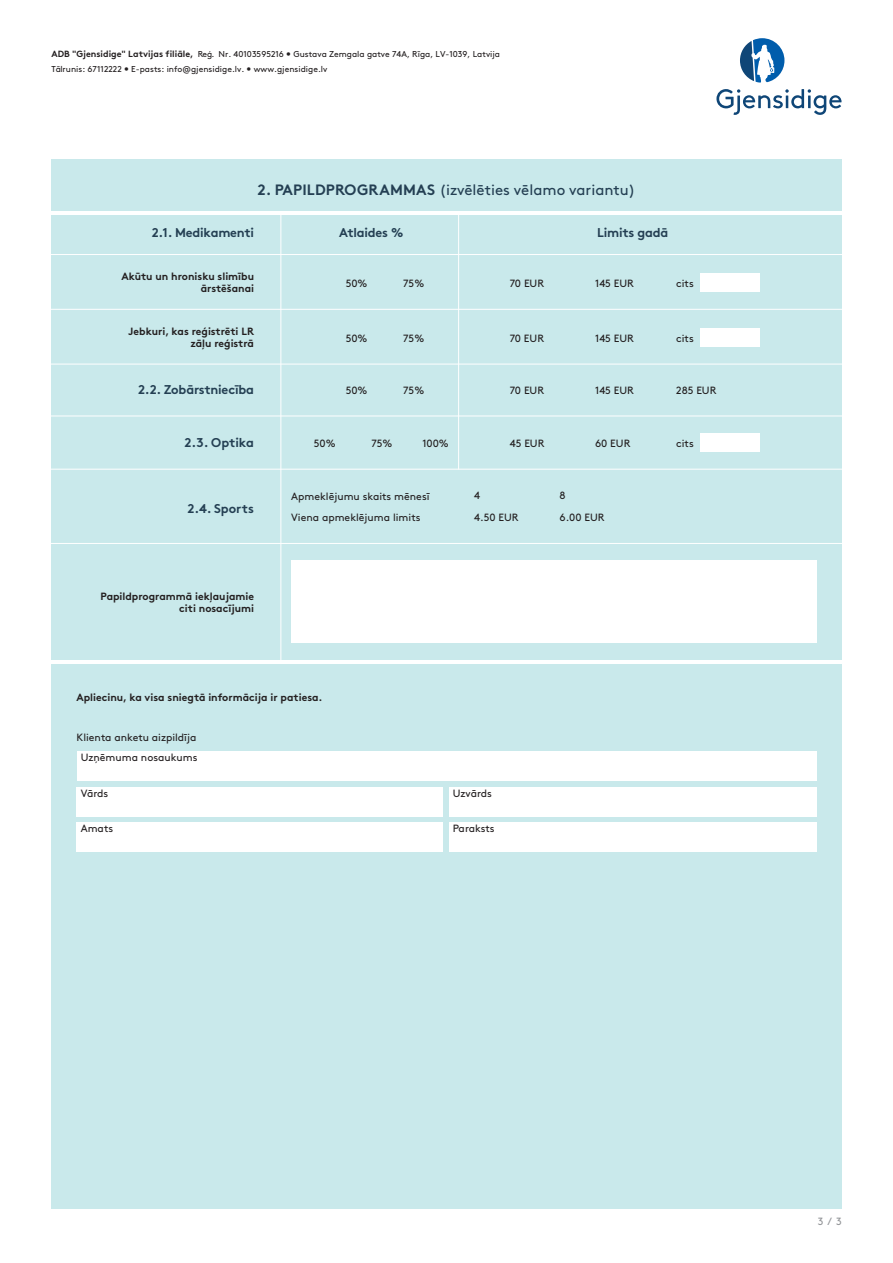
<style>
.page{position:relative;width:893px;height:1263px;background:#fff}
.page>*{position:absolute;margin:0;border:0;box-sizing:border-box;transform-origin:0 0}
.t1{font:15px "Gjen Brown OT";color:#243f53}
.t2{font:700 12.75px "Gjen Brown OT";letter-spacing:-.015em;color:#243f53}
.t3{font:10.5px/22.4px "Gjen Brown OT";color:#231f20}
.t4{font:700 10.5px/12px "Gjen Brown OT";color:#231f20;text-align:right}
.t5{font:10.5px "Gjen Brown OT";color:#939598}
.t6{font:8.55px/15.3px "Gjen Brown OT";color:#231f20}
.s1{font-weight:700;font-size:9px}
.s2{font-weight:700}
</style>
<div class="page">
<svg style="left:716px;top:89px;width:125px;height:26px"></svg>
<svg style="left:740px;top:38px;width:44px;height:45px"></svg>
<div style="left:51px;top:159px;width:791px;height:1050px;background:#c9e9eb"></div>
<hr style="left:0;top:212px;width:893px;height:3px;background:#fff">
<hr style="left:0;top:660px;width:893px;height:4px;background:#fff">
<hr style="left:281px;top:213px;width:1px;height:449px;background:#fff">
<hr style="left:458px;top:213px;width:1px;height:256px;background:#fff">
<hr style="left:0;top:416px;width:893px;height:1px;background:#fff">
<hr style="left:0;top:309px;width:893px;height:1px;background:#fff">
<hr style="left:0;top:254px;width:893px;height:1px;background:#fff">
<hr style="left:0;top:364px;width:893px;height:1px;background:#fff">
<hr style="left:0;top:469px;width:893px;height:1px;background:#fff">
<hr style="left:0;top:543px;width:893px;height:1px;background:#fff">
<div style="left:700px;top:274px;width:59px;height:18px;background:#fff"></div>
<div style="left:700px;top:328px;width:59px;height:19px;background:#fff"></div>
<div style="left:700px;top:433px;width:59px;height:19px;background:#fff"></div>
<div style="left:291px;top:561px;width:526px;height:82px;background:#fff"></div>
<div style="left:77px;top:787px;width:366px;height:29px;background:#fff"></div>
<div style="left:449px;top:787px;width:367px;height:29px;background:#fff"></div>
<div style="left:77px;top:751px;width:739px;height:30px;background:#fff"></div>
<div style="left:77px;top:822px;width:366px;height:29px;background:#fff"></div>
<div style="left:449px;top:822px;width:367px;height:29px;background:#fff"></div>
<p class="t6" style="left:51px;top:46px;width:450px"><span class="s1">ADB "Gjensidige" Latvijas filiāle,</span> Reģ. Nr. 40103595216 • Gustava Zemgala gatve 74A, Rīga, LV-1039, Latvija<br>Tālrunis: 67112222 • E-pasts: info@gjensidige.lv. • www.gjensidige.lv</p>
<h1 class="t1" style="left:257px;top:178px;width:379px"><span class="s2">2. PAPILDPROGRAMMAS</span> (izvēlēties vēlamo variantu)</h1>
<p class="t2" style="left:152px;top:222px;width:104px">2.1. Medikamenti</p>
<p class="t2" style="left:339px;top:222px;width:66px">Atlaides %</p>
<p class="t2" style="left:597px;top:222px;width:73px">Limits gadā</p>
<p class="t4" style="left:121px;top:269px;width:134px">Akūtu un hronisku slimību ārstēšanai</p>
<p class="t3" style="left:346px;top:272px;width:23px">50%</p>
<p class="t3" style="left:403px;top:272px;width:22px">75%</p>
<p class="t3" style="left:510px;top:272px;width:36px">70 EUR</p>
<p class="t3" style="left:595px;top:272px;width:40px">145 EUR</p>
<p class="t3" style="left:676px;top:272px;width:19px">cits</p>
<p class="t4" style="left:128px;top:324px;width:127px">Jebkuri, kas reģistrēti LR zāļu reģistrā</p>
<p class="t3" style="left:346px;top:326px;width:23px">50%</p>
<p class="t3" style="left:403px;top:326px;width:22px">75%</p>
<p class="t3" style="left:510px;top:326px;width:36px">70 EUR</p>
<p class="t3" style="left:595px;top:326px;width:40px">145 EUR</p>
<p class="t3" style="left:676px;top:326px;width:19px">cits</p>
<p class="t2" style="left:138px;top:379px;width:117px">2.2. Zobārstniecība</p>
<p class="t3" style="left:346px;top:378px;width:23px">50%</p>
<p class="t3" style="left:403px;top:378px;width:22px">75%</p>
<p class="t3" style="left:510px;top:378px;width:36px">70 EUR</p>
<p class="t3" style="left:595px;top:378px;width:40px">145 EUR</p>
<p class="t3" style="left:676px;top:378px;width:42px">285 EUR</p>
<p class="t2" style="left:184px;top:432px;width:71px">2.3. Optika</p>
<p class="t3" style="left:314px;top:431px;width:23px">50%</p>
<p class="t3" style="left:371px;top:431px;width:22px">75%</p>
<p class="t3" style="left:422px;top:431px;width:28px">100%</p>
<p class="t3" style="left:510px;top:431px;width:36px">45 EUR</p>
<p class="t3" style="left:595px;top:431px;width:37px">60 EUR</p>
<p class="t3" style="left:676px;top:431px;width:19px">cits</p>
<p class="t2" style="left:187px;top:498px;width:68px">2.4. Sports</p>
<p class="t3" style="left:474px;top:483px;width:46px">4<br>4.50 EUR</p>
<p class="t3" style="left:559px;top:483px;width:47px">8<br>6.00 EUR</p>
<p class="t3" style="left:291px;top:485px;width:140px;line-height:21px">Apmeklējumu skaits mēnesī<br>Viena apmeklējuma limits</p>
<p class="t4" style="left:101px;top:589px;width:155px">Papildprogrammā iekļaujamie citi nosacījumi</p>
<p class="t4" style="left:77px;top:690px;width:248px">Apliecinu, ka visa sniegtā informācija ir patiesa.</p>
<p class="t3" style="left:77px;top:725px;width:121px">Klienta anketu aizpildīja</p>
<p class="t3" style="left:81px;top:746px;width:118px">Uzņēmuma nosaukums</p>
<p class="t3" style="left:81px;top:781px;width:29px">Vārds</p>
<p class="t3" style="left:453px;top:781px;width:41px">Uzvārds</p>
<p class="t3" style="left:81px;top:816px;width:34px">Amats</p>
<p class="t3" style="left:453px;top:816px;width:43px">Paraksts</p>
<p class="t5" style="left:818px;top:1213px;width:26px">3 / 3</p>
</div>
